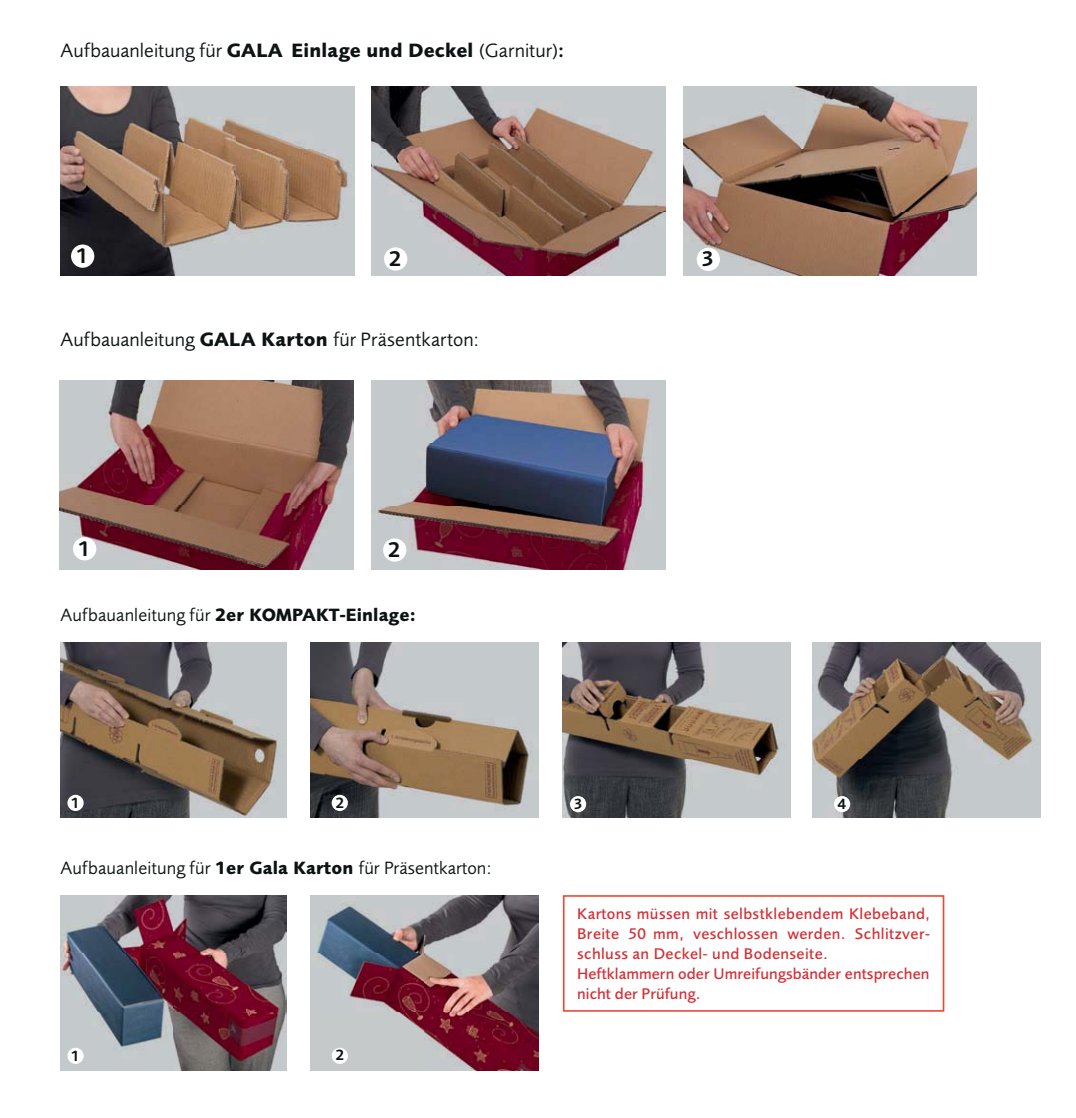
<style>
.page{position:relative;width:1076px;height:1118px;background:#fff}
.page>*{position:absolute;margin:0;border:0;box-sizing:border-box;transform-origin:0 0}
.t1{font:600 21.8px "Foundry Sans";color:#0c1312}
.t2{font:20px "Foundry Sans";letter-spacing:.005em;color:#0c1312}
.t3{font:18.4px "Foundry Sans";letter-spacing:.005em;color:#0c1312}
.t4{font:700 18.4px "Foundry Sans";letter-spacing:.005em;color:#0c1312}
.t5{font:500 16px/20px "Foundry Sans";letter-spacing:.025em;color:#d42f35}
.t6{font:600 15.2px "Foundry Sans";color:#0c1312}
.s1{font-weight:700}
.s2{font-weight:600}
.s3{font-weight:400}
</style>
<div class="page">
<img style="left:372px;top:87px;width:293px;height:188px">
<img style="left:61px;top:87px;width:293px;height:188px">
<div style="left:71px;top:245px;width:23px;height:23px;background:#fff;border-radius:50%"></div>
<img style="left:60px;top:380px;width:293px;height:189px">
<div style="left:73px;top:537px;width:23px;height:23px;background:#fff;border-radius:50%"></div>
<div style="left:384px;top:247px;width:23px;height:24px;background:#fff;border-radius:50%"></div>
<img style="left:683px;top:87px;width:294px;height:188px">
<div style="left:697px;top:248px;width:23px;height:23px;background:#fff;border-radius:50%"></div>
<img style="left:372px;top:380px;width:293px;height:189px">
<div style="left:383px;top:538px;width:23px;height:24px;background:#fff;border-radius:50%"></div>
<div style="left:563px;top:895px;width:381px;height:117px;border:2px solid #ef462f"></div>
<img style="left:61px;top:895px;width:225px;height:176px">
<img style="left:311px;top:895px;width:228px;height:176px">
<div style="left:67px;top:1048px;width:17px;height:16px;background:#fff;border-radius:50%"></div>
<div style="left:332px;top:1048px;width:16px;height:16px;background:#fff;border-radius:50%"></div>
<img style="left:61px;top:642px;width:225px;height:176px">
<img style="left:311px;top:642px;width:228px;height:176px">
<img style="left:563px;top:642px;width:228px;height:176px">
<img style="left:813px;top:642px;width:228px;height:176px">
<div style="left:67px;top:795px;width:17px;height:16px;background:#fff;border-radius:50%"></div>
<div style="left:332px;top:795px;width:16px;height:16px;background:#fff;border-radius:50%"></div>
<div style="left:570px;top:796px;width:16px;height:16px;background:#fff;border-radius:50%"></div>
<div style="left:834px;top:796px;width:16px;height:16px;background:#fff;border-radius:50%"></div>
<p class="t2" style="left:61px;top:38px;width:505px">Aufbauanleitung für <span class="s1">GALA Einlage und Deckel</span> (Garnitur)<span class="s2">:</span></p>
<h1 class="t1" style="left:76px;top:243px;width:14px">1</h1>
<h1 class="t1" style="left:389px;top:246px;width:14px">2</h1>
<h1 class="t1" style="left:702px;top:246px;width:14px">3</h1>
<p class="t2" style="left:61px;top:327px;width:420px">Aufbauanleitung <span class="s1">GALA Karton</span> für Präsentkarton:</p>
<h1 class="t1" style="left:78px;top:536px;width:14px">1</h1>
<h1 class="t1" style="left:388px;top:537px;width:14px">2</h1>
<p class="t4" style="left:61px;top:608px;width:357px"><span class="s3">Aufbauanleitung für</span> 2er KOMPAKT-Einlage:</p>
<p class="t6" style="left:71px;top:794px;width:10px">1</p>
<p class="t6" style="left:335px;top:794px;width:10px">2</p>
<p class="t6" style="left:574px;top:796px;width:10px">3</p>
<p class="t6" style="left:837px;top:795px;width:10px">4</p>
<p class="t3" style="left:61px;top:857px;width:433px">Aufbauanleitung für <span class="s1">1er Gala Karton</span> für Präsentkarton:</p>
<p class="t6" style="left:71px;top:1047px;width:10px">1</p>
<p class="t6" style="left:335px;top:1047px;width:10px">2</p>
<p class="t5" style="left:577px;top:905px;width:354px">Kartons müssen mit selbstklebendem Klebeband, Breite 50 mm, veschlossen werden. Schlitzver&shy;schluss an Deckel- und Bodenseite.<br>Heftklammern oder Umreifungsbänder entsprechen nicht der Prüfung.</p>
</div>
